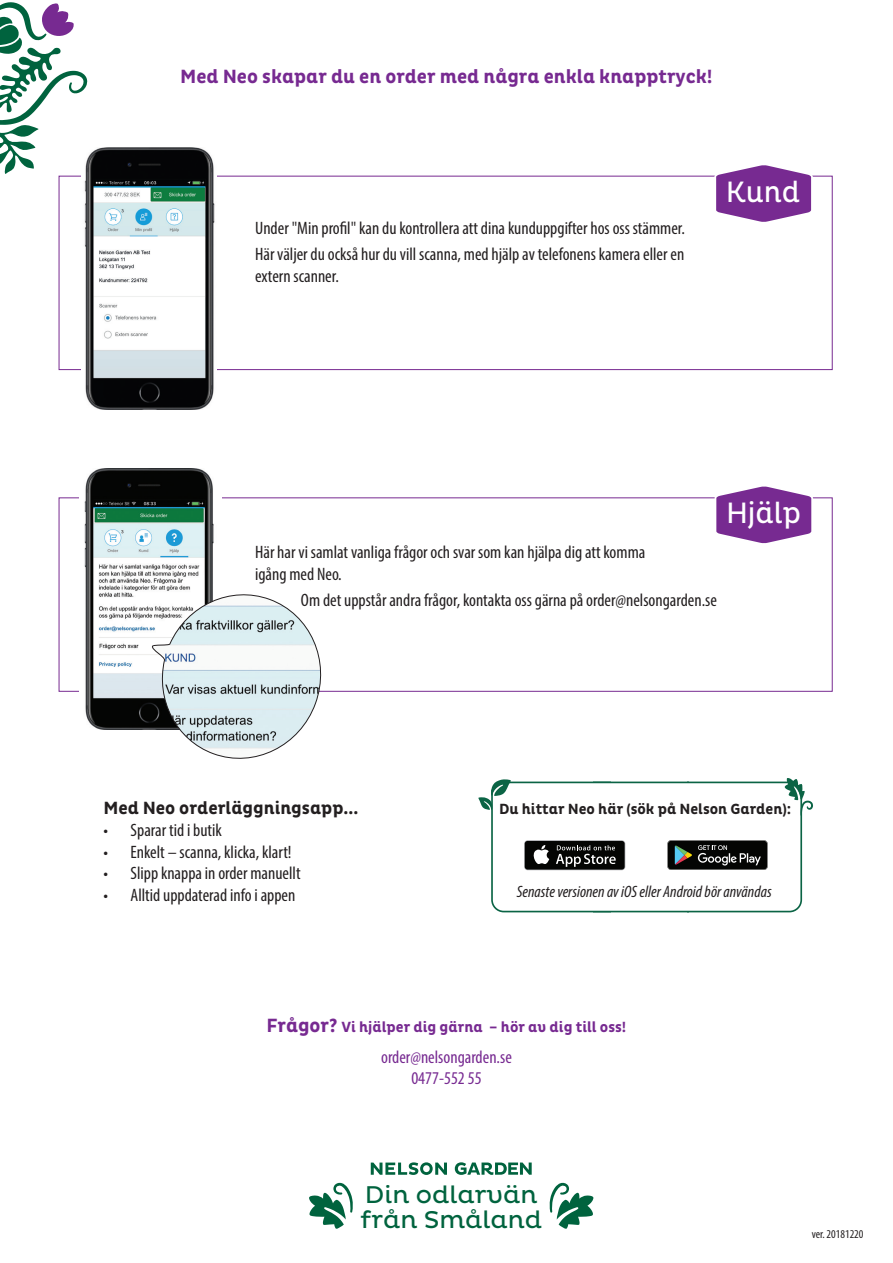
<style>
.page{position:relative;width:893px;height:1263px;background:#fff}
.page>*{position:absolute;margin:0;border:0;box-sizing:border-box;transform-origin:0 0}
.t1{font:30px "Pluto Cond";color:#fff}
.t2{font:24.75px/25.2px "Pluto";color:#00633e}
.t3{font:700 19.5px "Pluto Cond";color:#772a91}
.t4{font:condensed 18px/21.6px "Myriad Pro";color:#231f20}
.t5{font:condensed 18px "Myriad Pro";color:#772a91}
.t6{font:700 18px "Pluto Cond";color:#231f20}
.t7{font:italic condensed 16.5px "Myriad Pro";color:#231f20}
.t8{font:700 15px "Pluto Cond";color:#772a91}
.t9{font:700 15px "Pluto Cond";color:#231f20}
.t10{font:condensed 12px "Myriad Pro";color:#231f20}
.s1{font-size:19.5px}
</style>
<div class="page">
<svg style="left:309px;top:1182px;width:44px;height:47px"></svg>
<svg style="left:549px;top:1182px;width:45px;height:47px"></svg>
<svg style="left:371px;top:1162px;width:76px;height:13px"></svg>
<svg style="left:455px;top:1162px;width:77px;height:13px"></svg>
<svg style="left:0;top:2px;width:88px;height:172px"></svg>
<img style="left:84px;top:468px;width:130px;height:261px">
<svg style="left:151px;top:585px;width:180px;height:174px"></svg>
<div style="left:59px;top:176px;width:774px;height:194px;border:1px solid #772a91"></div>
<svg style="left:478px;top:778px;width:335px;height:134px"></svg>
<svg style="left:714px;top:486px;width:100px;height:58px"></svg>
<svg style="left:713px;top:165px;width:101px;height:57px"></svg>
<img style="left:81px;top:148px;width:135px;height:261px">
<p class="t3" style="left:180px;top:65px;width:534px">Med Neo skapar du en order med några enkla knapptryck!</p>
<p class="t4" style="left:255px;top:217px;width:431px">Under "Min profil" kan du kontrollera att dina kunduppgifter hos oss stämmer.</p>
<p class="t4" style="left:255px;top:243px;width:431px">Här väljer du också hur du vill scanna, med hjälp av telefonens kamera eller en extern scanner.</p>
<p class="t1" style="left:726px;top:175px;width:76px">Kund</p>
<p class="t4" style="left:255px;top:541px;width:392px">Här har vi samlat vanliga frågor och svar som kan hjälpa dig att komma igång med Neo.</p>
<p class="t4" style="left:301px;top:589px;width:418px">Om det uppstår andra frågor, kontakta oss gärna på order@nelsongarden.se</p>
<p class="t1" style="left:726px;top:496px;width:76px">Hjälp</p>
<p class="t6" style="left:104px;top:798px;width:256px">Med Neo orderläggningsapp...</p>
<p class="t4" style="left:104px;top:819px;width:120px">• Sparar tid i butik</p>
<p class="t4" style="left:104px;top:841px;width:190px">• Enkelt – scanna, klicka, klart!</p>
<p class="t4" style="left:104px;top:862px;width:199px">• Slipp knappa in order manuellt</p>
<p class="t4" style="left:104px;top:884px;width:193px">• Alltid uppdaterad info i appen</p>
<p class="t9" style="left:499px;top:800px;width:294px">Du hittar Neo här (sök på Nelson Garden):</p>
<p class="t7" style="left:517px;top:882px;width:256px">Senaste versionen av iOS eller Android bör användas</p>
<p class="t8" style="left:267px;top:1019px;width:361px"><span class="s1">Frågor?</span> Vi hjälper dig gärna – hör av dig till oss!</p>
<p class="t5" style="left:381px;top:1046px;width:132px">order@nelsongarden.se</p>
<p class="t5" style="left:411px;top:1067px;width:72px">0477-552 55</p>
<p class="t2" style="left:360px;top:1182px;width:183px">Din odlarvän från Småland</p>
<p class="t10" style="left:812px;top:1226px;width:53px">ver. 20181220</p>
</div>
